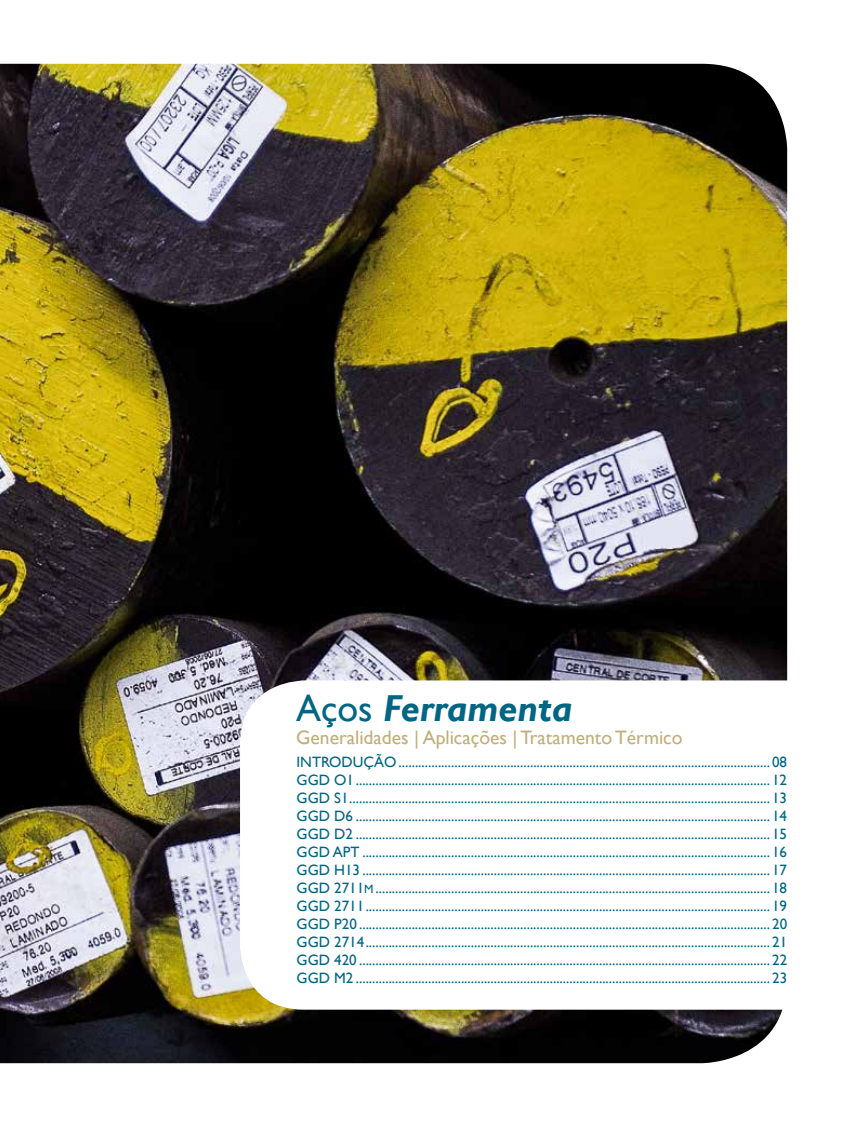
<style>
.page{position:relative;width:851px;height:1127px;background:#fff}
.page>*{position:absolute;margin:0;border:0;box-sizing:border-box;transform-origin:0 0}
.t1{font:italic 700 37.5px "Gill Sans";color:#006684}
.t2{font:19.5px "Gill Sans";color:#c0af7a}
.t3{font:15px/18px "Gill Sans";color:#006684;text-align:justify}
.s1{font-weight:400;font-style:normal}
.s2{font-size:12px}
</style>
<div class="page">
<img style="left:0;top:64px;width:787px;height:999px">
<svg style="left:240px;top:680px;width:548px;height:329px"></svg>
<h1 class="t1" style="left:296px;top:686px;width:278px"><span class="s1">Aços</span> Ferramenta</h1>
<h2 class="t2" style="left:296px;top:726px;width:388px">Generalidades | Aplicações | Tratamento Térmico</h2>
<p class="t3" style="left:296px;top:753px;width:492px">INTRODUÇÃO ................................................................................................................. 08<br>GGD O1.............................................................................................................................. 12<br>GGD S1................................................................................................................................ 13<br>GGD D6 .............................................................................................................................. 14<br>GGD D2 .............................................................................................................................. 15<br>GGD APT ............................................................................................................................ 16<br>GGD H13 ............................................................................................................................ 17<br>GGD 2711<span class="s2">M</span> ........................................................................................................................ 18<br>GGD 2711........................................................................................................................... 19<br>GGD P20 ............................................................................................................................. 20<br>GGD 2714........................................................................................................................... 21<br>GGD 420 ............................................................................................................................. 22<br>GGD M2 .............................................................................................................................. 23</p>
</div>
